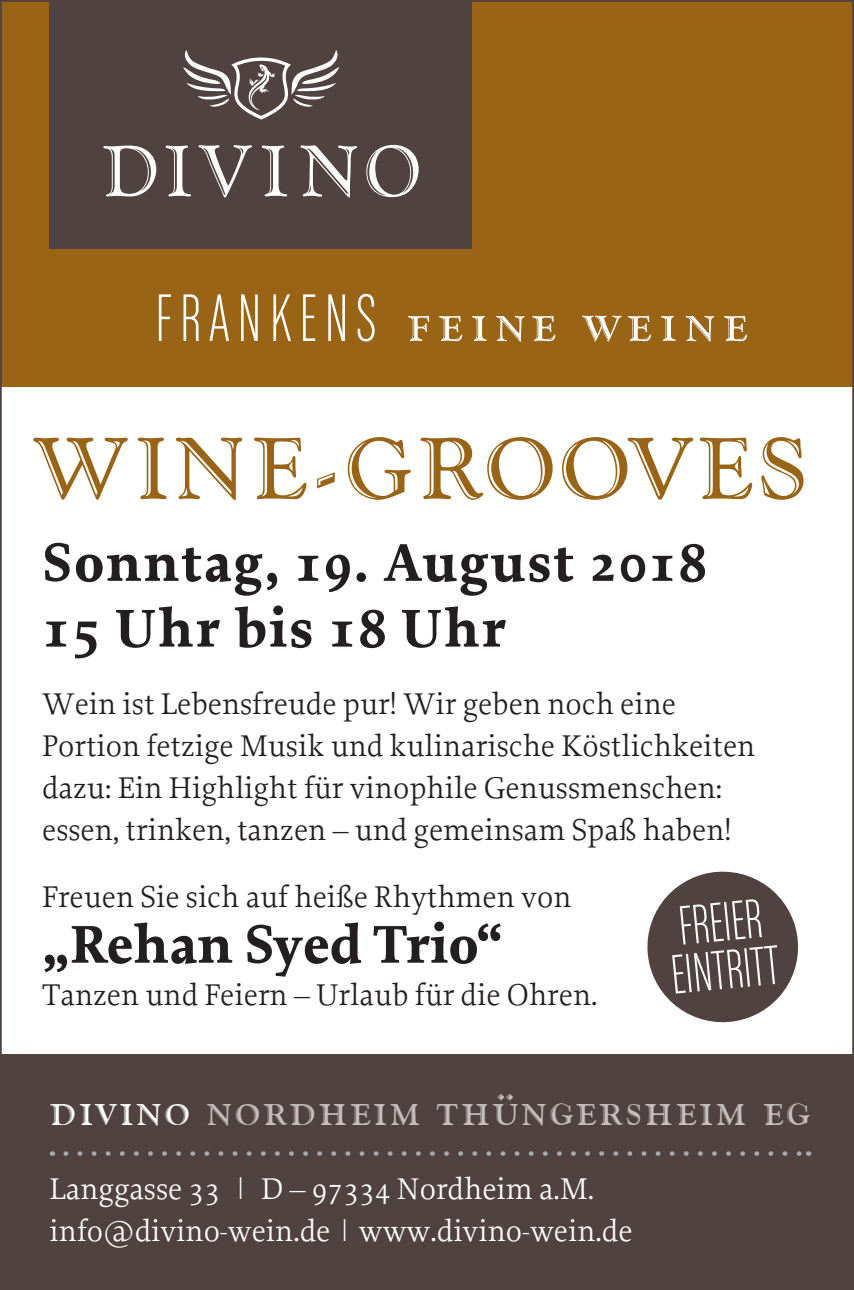
<style>
.page{position:relative;width:854px;height:1290px;background:#fff}
.page>*{position:absolute;margin:0;border:0;box-sizing:border-box;transform-origin:0 0}
.t1{font:83.65px "Goudy Handtooled Std";letter-spacing:.07em;color:#9a6416}
.t2{font:59.15px/47.9px "Chalet Comprime Milan Sixty";color:#fff}
.t3{font:700 56px/65.8px "Proforma";letter-spacing:.03em;color:#231f20}
.t4{font:700 56px "Proforma";color:#231f20}
.t5{font:46.2px "Goudy Han SCD";letter-spacing:.05em;color:#c7bfbf}
.t6{font:31.5px/42px "Proforma";color:#231f20}
.t7{font:31.5px/42px "Proforma";color:#fff}
.s1{color:#fff}
</style>
<div class="page">
<div style="left:0;top:0;width:853px;height:386px;background:#9a6416"></div>
<svg style="left:159px;top:294px;width:215px;height:47px"></svg>
<svg style="left:408px;top:316px;width:338px;height:26px"></svg>
<div style="left:0;top:1054px;width:853px;height:236px;background:#504240"></div>
<svg style="left:66px;top:1151px;width:735px;height:5px"></svg>
<svg style="left:647px;top:871px;width:152px;height:152px"></svg>
<div style="left:50px;top:0;width:422px;height:248px;background:#504240"></div>
<svg style="left:103px;top:146px;width:53px;height:50px"></svg>
<svg style="left:165px;top:146px;width:26px;height:50px"></svg>
<svg style="left:366px;top:145px;width:52px;height:52px"></svg>
<svg style="left:300px;top:145px;width:57px;height:52px"></svg>
<svg style="left:198px;top:145px;width:54px;height:52px"></svg>
<svg style="left:262px;top:146px;width:25px;height:50px"></svg>
<svg style="left:183px;top:50px;width:156px;height:70px"></svg>
<h1 class="t1" style="left:32px;top:416px;width:774px">WINE-GROOVES</h1>
<h3 class="t3" style="left:42px;top:530px;width:665px">Sonntag, 19. August 2018<br>15 Uhr bis 18 Uhr</h3>
<p class="t6" style="left:42px;top:682px;width:714px">Wein ist Lebensfreude pur! Wir geben noch eine Portion fetzige Musik und kulinarische Köstlichkeiten dazu: Ein Highlight für vinophile Genussmenschen: essen, trinken, tanzen – und gemeinsam Spaß haben!</p>
<p class="t6" style="left:42px;top:875px;width:530px">Freuen Sie sich auf heiße Rhythmen von</p>
<h3 class="t4" style="left:42px;top:909px;width:462px">„Rehan Syed Trio“</h3>
<p class="t6" style="left:42px;top:973px;width:556px">Tanzen und Feiern – Urlaub für die Ohren.</p>
<h2 class="t2" style="left:663px;top:903px;width:110px;rotate:-6deg">FREIER<br>EINTRITT</h2>
<h3 class="t5" style="left:50px;top:1085px;width:762px"><span class="s1">divino</span> nordheim thüngersheim eg</h3>
<p class="t7" style="left:50px;top:1167px;width:584px">Langgasse 33 | D – 97334 Nordheim a.M. info@divino-wein.de | www.divino-wein.de</p>
</div>
